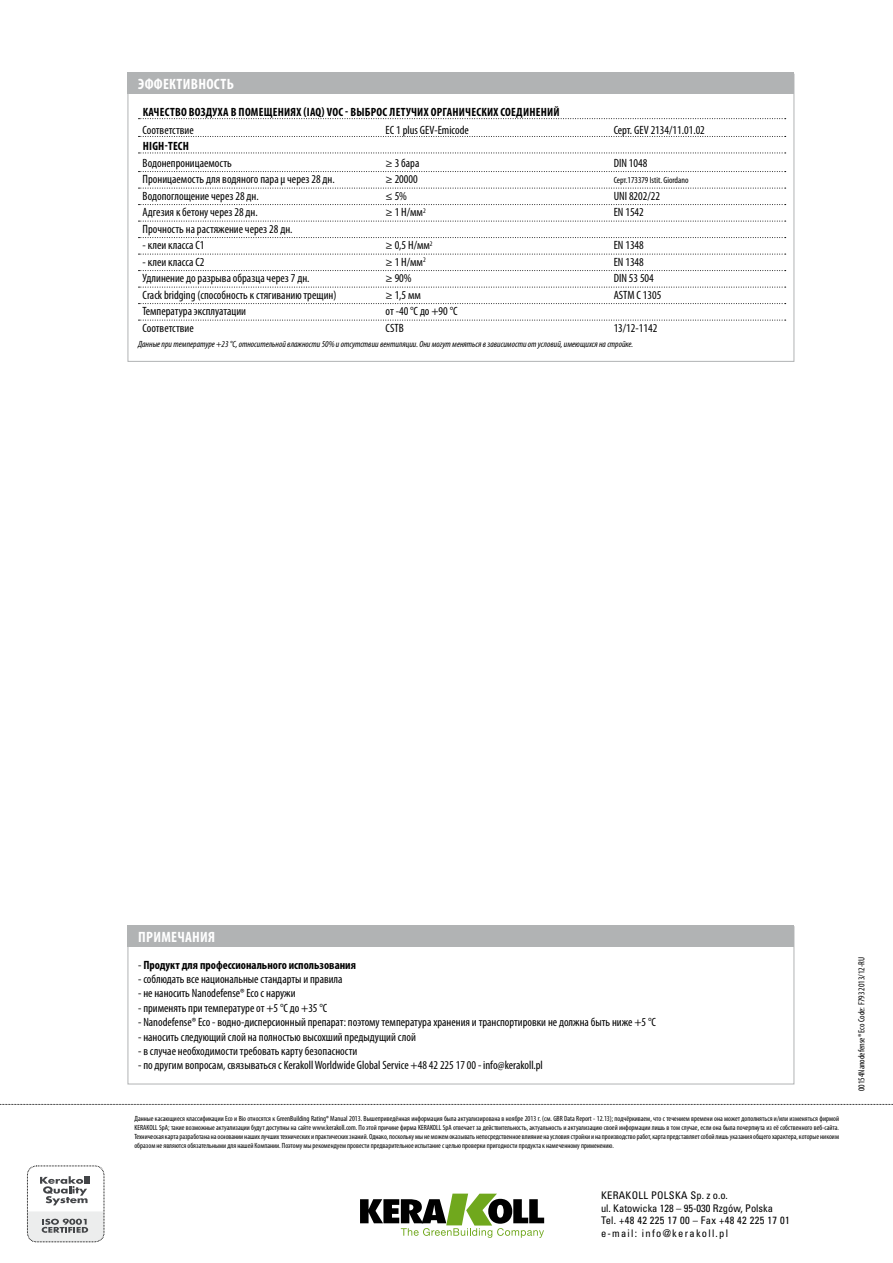
<style>
.page{position:relative;width:893px;height:1263px;background:#fff}
.page>*{position:absolute;margin:0;border:0;box-sizing:border-box;transform-origin:0 0}
.t1{font:700 condensed 15px "Myriad Pro";letter-spacing:.02em;color:#fff}
.t2{font:condensed 12px "Myriad Pro";color:#000}
.t3{font:700 condensed 12px "Myriad Pro";letter-spacing:.02em;color:#000}
.t4{font:700 condensed 12px "Myriad Pro";color:#000}
.t5{font:condensed 10.5px/12.6px "Univers LT Std";letter-spacing:.03em;color:#000}
.t6{font:italic condensed 9px "Myriad Pro";color:#000}
.t7{font:condensed 9px "Myriad Pro";color:#000}
.t8{font:condensed 7.5px/9px "Myriad Pro";color:#000;text-align:justify}
.s1{font-weight:400}
</style>
<div class="page">
<div style="left:27px;top:1166px;width:77px;height:76px;border:1px dashed #000;border-radius:9px"></div>
<svg style="left:40px;top:1176px;width:50px;height:29px"></svg>
<svg style="left:27px;top:1211px;width:77px;height:31px;background:#d2d3d3"></svg>
<svg style="left:0;top:1104px;width:893px;height:1px"></svg>
<svg style="left:360px;top:1193px;width:184px;height:45px"></svg>
<svg style="left:139px;top:118px;width:647px;height:1px"></svg>
<svg style="left:139px;top:136px;width:647px;height:1px"></svg>
<svg style="left:139px;top:153px;width:647px;height:1px"></svg>
<svg style="left:139px;top:171px;width:647px;height:1px"></svg>
<svg style="left:139px;top:188px;width:647px;height:1px"></svg>
<svg style="left:139px;top:204px;width:647px;height:1px"></svg>
<svg style="left:139px;top:221px;width:647px;height:1px"></svg>
<svg style="left:139px;top:237px;width:647px;height:1px"></svg>
<svg style="left:139px;top:254px;width:647px;height:1px"></svg>
<svg style="left:139px;top:270px;width:647px;height:1px"></svg>
<svg style="left:139px;top:287px;width:647px;height:1px"></svg>
<svg style="left:139px;top:303px;width:647px;height:1px"></svg>
<svg style="left:139px;top:320px;width:647px;height:1px"></svg>
<div style="left:128px;top:72px;width:666px;height:22px;background:#b1b3b4"></div>
<div style="left:128px;top:925px;width:666px;height:22px;background:#b1b3b4"></div>
<p class="t1" style="left:138px;top:76px;width:97px">ЭФФЕКТИВНОСТЬ</p>
<p class="t3" style="left:143px;top:106px;width:418px">КАЧЕСТВО ВОЗДУХА В ПОМЕЩЕНИЯХ (IAQ) VOC - ВЫБРОС ЛЕТУЧИХ ОРГАНИЧЕСКИХ СОЕДИНЕНИЙ</p>
<p class="t2" style="left:143px;top:123px;width:53px">Соответствие</p>
<p class="t2" style="left:386px;top:123px;width:85px">EC 1 plus GEV-Emicode</p>
<p class="t2" style="left:614px;top:123px;width:93px">Серт. GEV 2134/11.01.02</p>
<p class="t3" style="left:143px;top:140px;width:48px">HIGH-TECH</p>
<p class="t2" style="left:143px;top:156px;width:91px">Водонепроницаемость</p>
<p class="t2" style="left:386px;top:156px;width:35px">≥ 3 бара</p>
<p class="t2" style="left:614px;top:156px;width:35px">DIN 1048</p>
<p class="t2" style="left:143px;top:173px;width:194px">Проницаемость для водяного пара μ через 28 дн.</p>
<p class="t2" style="left:386px;top:173px;width:34px">≥ 20000</p>
<p class="t7" style="left:614px;top:176px;width:76px">Серт.173379 Istit. Giordano</p>
<p class="t2" style="left:143px;top:189px;width:118px">Водопоглощение через 28 дн.</p>
<p class="t2" style="left:386px;top:189px;width:23px">≤ 5%</p>
<p class="t2" style="left:614px;top:189px;width:48px">UNI 8202/22</p>
<p class="t2" style="left:143px;top:206px;width:117px">Адгезия к бетону через 28 дн.</p>
<p class="t2" style="left:386px;top:206px;width:42px">≥ 1 Н/мм<sup>2</sup></p>
<p class="t2" style="left:614px;top:206px;width:32px">EN 1542</p>
<p class="t2" style="left:143px;top:222px;width:151px">Прочность на растяжение через 28 дн.</p>
<p class="t2" style="left:143px;top:239px;width:63px">- клеи класса C1</p>
<p class="t2" style="left:386px;top:239px;width:49px">≥ 0,5 Н/мм<sup>2</sup></p>
<p class="t2" style="left:614px;top:239px;width:32px">EN 1348</p>
<p class="t2" style="left:143px;top:255px;width:63px">- клеи класса C2</p>
<p class="t2" style="left:386px;top:255px;width:42px">≥ 1 Н/мм<sup>2</sup></p>
<p class="t2" style="left:614px;top:255px;width:32px">EN 1348</p>
<p class="t2" style="left:143px;top:272px;width:168px">Удлинение до разрыва образца через 7 дн.</p>
<p class="t2" style="left:386px;top:272px;width:28px">≥ 90%</p>
<p class="t2" style="left:614px;top:272px;width:42px">DIN 53 504</p>
<p class="t2" style="left:143px;top:288px;width:195px">Crack bridging (способность к стягиванию трещин)</p>
<p class="t2" style="left:386px;top:288px;width:37px">≥ 1,5 мм</p>
<p class="t2" style="left:614px;top:288px;width:49px">ASTM C 1305</p>
<p class="t2" style="left:143px;top:305px;width:105px">Температура эксплуатации</p>
<p class="t2" style="left:386px;top:305px;width:73px">от -40 °C до +90 °C</p>
<p class="t2" style="left:143px;top:321px;width:53px">Соответствие</p>
<p class="t2" style="left:386px;top:321px;width:20px">CSTB</p>
<p class="t2" style="left:614px;top:321px;width:45px">13/12-1142</p>
<p class="t6" style="left:138px;top:339px;width:497px">Данные при температуре +23 °C, относительной влажности 50% и отсутствии вентиляции. Они могут меняться в зависимости от условий, имеющихся на стройке.</p>
<p class="t1" style="left:138px;top:928px;width:78px">ПРИМЕЧАНИЯ</p>
<p class="t4" style="left:138px;top:958px;width:219px"><span class="s1">-</span> Продукт для профессионального использования</p>
<p class="t2" style="left:138px;top:972px;width:206px">- соблюдать все национальные стандарты и правила</p>
<p class="t2" style="left:138px;top:987px;width:159px">- не наносить Nanodefense® Eco с наружи</p>
<p class="t2" style="left:138px;top:1001px;width:191px">- применять при температуре от +5 °С до +35 °C</p>
<p class="t2" style="left:138px;top:1016px;width:519px">- Nanodefense® Eco - водно-дисперсионный препарат: поэтому температура хранения и транспортировки не должна быть ниже +5 °C</p>
<p class="t2" style="left:138px;top:1030px;width:279px">- наносить следующий слой на полностью высохший предыдущий слой</p>
<p class="t2" style="left:138px;top:1044px;width:221px">- в случае необходимости требовать карту безопасности</p>
<p class="t2" style="left:138px;top:1059px;width:406px">- по другим вопросам, связываться с Kerakoll Worldwide Global Service +48 42 225 17 00 - info@kerakoll.pl</p>
<p class="t8" style="left:134px;top:1114px;width:706px">Данные касающиеся классификации Eco и Bio относятся к GreenBuilding Rating® Manual 2013. Вышеприведённая информация была актуализирована в ноябре 2013 г. (см. GBR Data Report - 12.13); подчёркиваем, что с течением времени она может дополняться и/или изменяться фирмой KERAKOLL SpA; такие возможные актуализации будут доступны на сайте www.kerakoll.com. По этой причине фирма KERAKOLL SpA отвечает за действительность, актуальность и актуализацию своей информации лишь в том случае, если она была почерпнута из её собственного веб-сайта.<br>Техническая карта разработана на основании наших лучших технических и практических знаний. Однако, поскольку мы не можем оказывать непосредственное влияние на условия стройки и на производство работ, карта представляет собой лишь указания общего характера, которые никоим образом не являются обязательными для нашей Компании. Поэтому мы рекомендуем провести предварительное испытание с целью проверки пригодности продукта к намеченному применению.</p>
<p class="t5" style="left:601px;top:1189px;width:190px">KERAKOLL POLSKA Sp. z o.o.<br>ul. Katowicka 128 – 95-030 Rzgów, Polska<br>Tel. +48 42 225 17 00 – Fax +48 42 225 17 01 e-mail: info@kerakoll.pl</p>
<p class="t7" style="left:856px;top:1091px;width:136px;rotate:-90deg">00154Nanodefense® Eco Code: F793 2013/12-RU</p>
</div>
